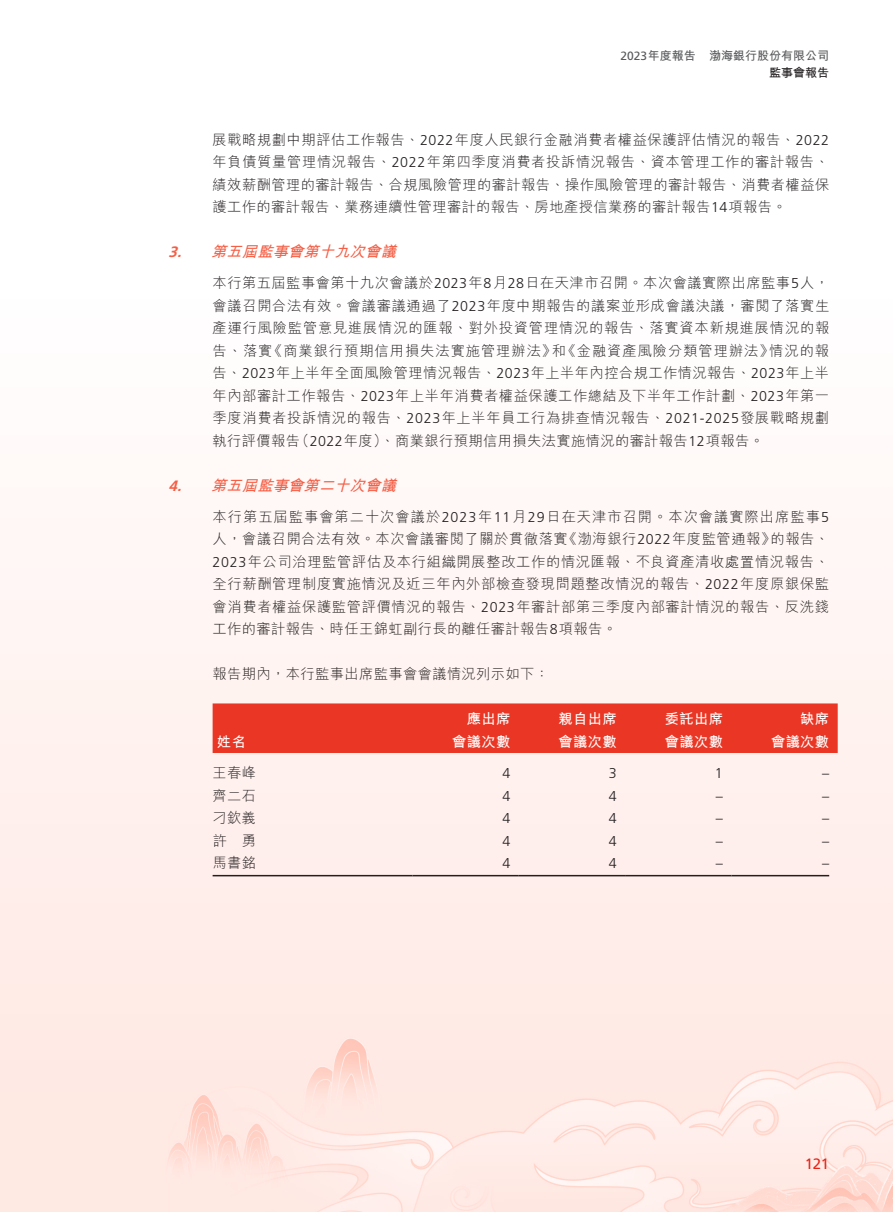
<style>
.page{position:relative;width:893px;height:1212px;background:#fff}
.page>*{position:absolute;margin:0;border:0;box-sizing:border-box;transform-origin:0 0}
.t1{font:italic 700 15px "M Hei HK";color:#f55f46}
.t2{font:15px "Frutiger LT Std";color:#e72419}
.t3{font:300 14.25px/22.5px "M Hei HK";letter-spacing:.03em;color:#231f20;text-align:justify}
.t4{font:700 14.25px/22.5px "M Hei HK";letter-spacing:.03em;color:#fff;text-align:right}
.t5{font:300 14.25px "Frutiger LT Std";color:#231f20}
.t6{font:700 12px/17px "M Hei HK";color:#57585a;text-align:right}
.s1{font-family:"Frutiger LT Std";font-weight:400}
.s2{color:#231f20}
.s3{font-family:"Frutiger LT Std"}
</style>
<div class="page">
<img style="left:0;top:600px;width:893px;height:612px">
<div style="left:213px;top:703px;width:625px;height:50px;background:#ea3725"></div>
<hr style="left:213px;top:875px;width:199px;height:1px;background:#231f20">
<hr style="left:412px;top:875px;width:107px;height:1px;background:#231f20">
<hr style="left:519px;top:875px;width:106px;height:1px;background:#231f20">
<hr style="left:625px;top:875px;width:106px;height:1px;background:#231f20">
<hr style="left:731px;top:875px;width:98px;height:1px;background:#231f20">
<p class="t6" style="left:621px;top:46px;width:210px"><span class="s1">2023</span>年度報告 渤海銀行股份有限公司<span class="s2">監事會報告</span></p>
<p class="t3" style="left:213px;top:128px;width:618px">展戰略規劃中期評估工作報告、<span class="s3">2022</span>年度人民銀行金融消費者權益保護評估情況的報告、<span class="s3">2022</span>年負債質量管理情況報告、<span class="s3">2022</span>年第四季度消費者投訴情況報告、資本管理工作的審計報告、績效薪酬管理的審計報告、合規風險管理的審計報告、操作風險管理的審計報告、消費者權益保護工作的審計報告、業務連續性管理審計的報告、房地產授信業務的審計報告<span class="s3">14</span>項報告。</p>
<p class="t1" style="left:169px;top:241px;width:234px"><span class="s3">3.</span> 第五屆監事會第十九次會議</p>
<p class="t3" style="left:213px;top:271px;width:618px">本行第五屆監事會第十九次會議於<span class="s3">2023</span>年<span class="s3">8</span>月<span class="s3">28</span>日在天津市召開。本次會議實際出席監事<span class="s3">5</span>人，會議召開合法有效。會議審議通過了<span class="s3">2023</span>年度中期報告的議案並形成會議決議，審閱了落實生產運行風險監管意見進展情況的匯報、對外投資管理情況的報告、落實資本新規進展情況的報告、落實《商業銀行預期信用損失法實施管理辦法》和《金融資產風險分類管理辦法》情況的報告、<span class="s3">2023</span>年上半年全面風險管理情況報告、<span class="s3">2023</span>年上半年內控合規工作情況報告、<span class="s3">2023</span>年上半年內部審計工作報告、<span class="s3">2023</span>年上半年消費者權益保護工作總結及下半年工作計劃、<span class="s3">2023</span>年第一季度消費者投訴情況的報告、<span class="s3">2023</span>年上半年員工行為排查情況報告、<span class="s3">2021-2025</span>發展戰略規劃執行評價報告（<span class="s3">2022</span>年度）、商業銀行預期信用損失法實施情況的審計報告<span class="s3">12</span>項報告。</p>
<p class="t1" style="left:169px;top:474px;width:234px"><span class="s3">4.</span> 第五屆監事會第二十次會議</p>
<p class="t3" style="left:213px;top:505px;width:618px">本行第五屆監事會第二十次會議於<span class="s3">2023</span>年<span class="s3">11</span>月<span class="s3">29</span>日在天津市召開。本次會議實際出席監事<span class="s3">5</span>人，會議召開合法有效。本次會議審閱了關於貫徹落實《渤海銀行<span class="s3">2022</span>年度監管通報》的報告、<span class="s3">2023</span>年公司治理監管評估及本行組織開展整改工作的情況匯報、不良資產清收處置情況報告、全行薪酬管理制度實施情況及近三年內外部檢查發現問題整改情況的報告、<span class="s3">2022</span>年度原銀保監會消費者權益保護監管評價情況的報告、<span class="s3">2023</span>年審計部第三季度內部審計情況的報告、反洗錢工作的審計報告、時任王錦虹副行長的離任審計報告<span class="s3">8</span>項報告。</p>
<p class="t3" style="left:213px;top:662px;width:338px">報告期內，本行監事出席監事會會議情況列示如下：</p>
<p class="t4" style="left:217px;top:729px;width:30px">姓名</p>
<p class="t4" style="left:452px;top:706px;width:60px">應出席會議次數</p>
<p class="t4" style="left:558px;top:706px;width:60px;text-align:left">親自出席會議次數</p>
<p class="t4" style="left:665px;top:706px;width:60px;text-align:left">委託出席會議次數</p>
<p class="t4" style="left:771px;top:706px;width:60px">缺席<br>會議次數</p>
<p class="t3" style="left:213px;top:761px;width:45px">王春峰</p>
<p class="t5" style="left:502px;top:765px;width:9px">4</p>
<p class="t5" style="left:609px;top:765px;width:9px">3</p>
<p class="t5" style="left:715px;top:765px;width:9px">1</p>
<p class="t5" style="left:822px;top:765px;width:9px">–</p>
<p class="t3" style="left:213px;top:784px;width:45px">齊二石</p>
<p class="t5" style="left:502px;top:788px;width:9px">4</p>
<p class="t5" style="left:609px;top:788px;width:9px">4</p>
<p class="t5" style="left:716px;top:788px;width:9px">–</p>
<p class="t5" style="left:822px;top:788px;width:9px">–</p>
<p class="t3" style="left:213px;top:806px;width:45px">刁欽義</p>
<p class="t5" style="left:502px;top:810px;width:9px">4</p>
<p class="t5" style="left:609px;top:810px;width:9px">4</p>
<p class="t5" style="left:716px;top:810px;width:9px">–</p>
<p class="t5" style="left:822px;top:810px;width:9px">–</p>
<p class="t3" style="left:213px;top:829px;width:45px">許 勇</p>
<p class="t5" style="left:502px;top:833px;width:9px">4</p>
<p class="t5" style="left:609px;top:833px;width:9px">4</p>
<p class="t5" style="left:716px;top:833px;width:9px">–</p>
<p class="t5" style="left:822px;top:833px;width:9px">–</p>
<p class="t3" style="left:213px;top:851px;width:45px">馬書銘</p>
<p class="t5" style="left:502px;top:855px;width:9px">4</p>
<p class="t5" style="left:609px;top:855px;width:9px">4</p>
<p class="t5" style="left:716px;top:855px;width:9px">–</p>
<p class="t5" style="left:822px;top:855px;width:9px">–</p>
<p class="t2" style="left:805px;top:1155px;width:26px">121</p>
</div>
